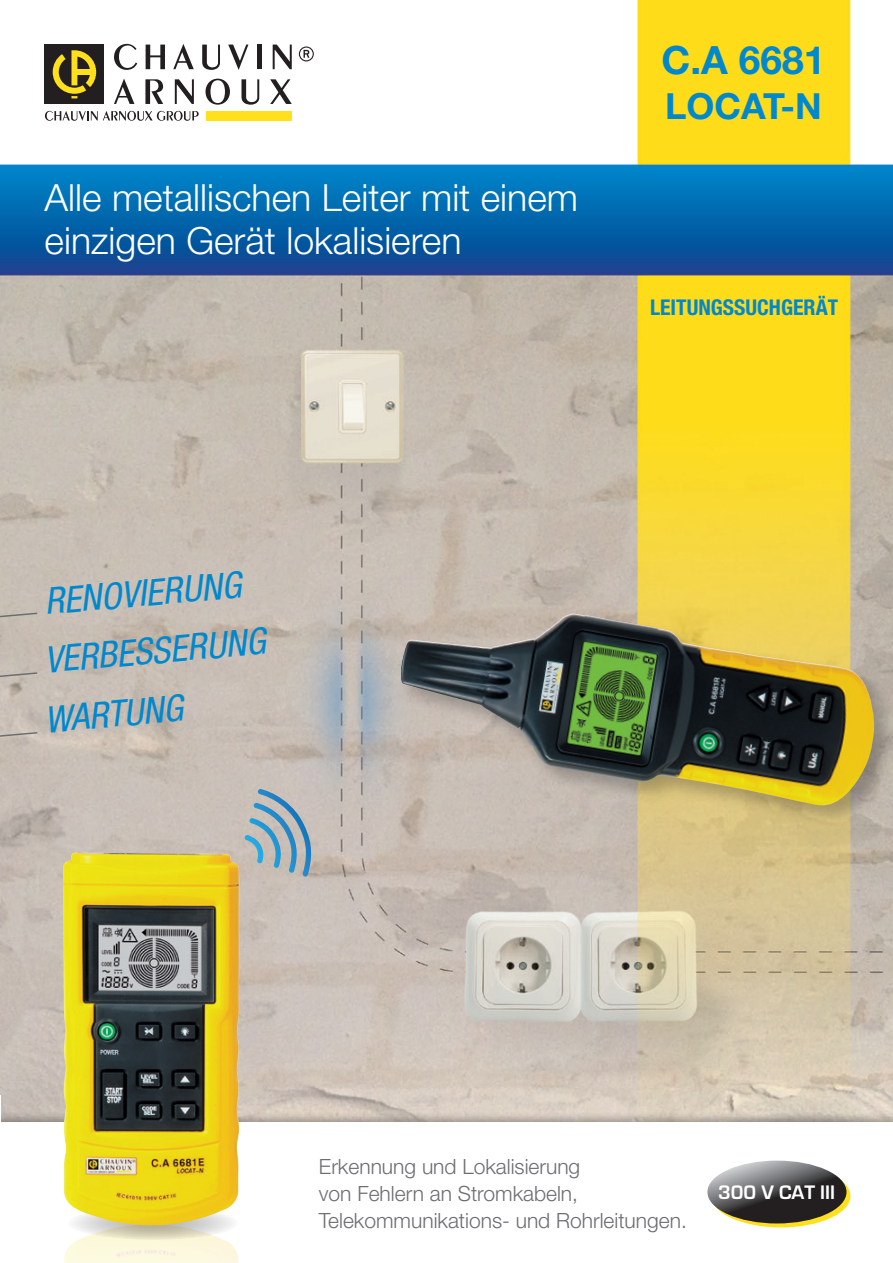
<style>
.page{position:relative;width:893px;height:1263px;background:#fff}
.page>*{position:absolute;margin:0;border:0;box-sizing:border-box;transform-origin:0 0}
.t1{font:700 39px "Helvetica Neue";color:#0088ce}
.t2{font:300 37.5px/43.5px "Helvetica Neue";color:#fff}
.t3{font:italic condensed 36.6px/58.8px "Helvetica Neue";color:#0088ce}
.t4{font:700 36px "Helvetica Neue";color:#0088ce}
.t5{font:700 condensed 21.75px "Helvetica Neue";color:#0088ce}
.t6{font:300 21px/27px "Helvetica Neue";color:#6c6d70}
.t7{font:700 20.25px "Eurostile";color:#fff}
</style>
<div class="page">
<img style="left:0;top:0;width:893px;height:1111px">
<svg style="left:0;top:612px;width:39px;height:29px"></svg>
<svg style="left:0;top:671px;width:39px;height:30px"></svg>
<svg style="left:0;top:731px;width:39px;height:29px"></svg>
<div style="left:35px;top:34px;width:285px;height:97px;background:#fff"></div>
<svg style="left:299px;top:46px;width:15px;height:15px"></svg>
<div style="left:206px;top:111px;width:86px;height:10px;background:#ffe01b"></div>
<div style="left:45px;top:45px;width:59px;height:59px;background:#231f20"></div>
<svg style="left:53px;top:50px;width:43px;height:48px"></svg>
<svg style="left:114px;top:44px;width:23px;height:26px"></svg>
<svg style="left:146px;top:45px;width:19px;height:24px"></svg>
<svg style="left:173px;top:44px;width:21px;height:25px"></svg>
<svg style="left:202px;top:45px;width:18px;height:25px"></svg>
<svg style="left:228px;top:45px;width:20px;height:25px"></svg>
<div style="left:257px;top:45px;width:5px;height:24px;background:#231f20"></div>
<svg style="left:273px;top:45px;width:19px;height:24px"></svg>
<svg style="left:114px;top:79px;width:20px;height:25px"></svg>
<svg style="left:145px;top:79px;width:18px;height:25px"></svg>
<svg style="left:175px;top:79px;width:19px;height:25px"></svg>
<svg style="left:205px;top:79px;width:25px;height:26px"></svg>
<svg style="left:241px;top:79px;width:18px;height:26px"></svg>
<svg style="left:270px;top:79px;width:22px;height:25px"></svg>
<svg style="left:45px;top:111px;width:154px;height:10px"></svg>
<div style="left:0;top:1111px;width:893px;height:152px;background:#231f20;opacity:.4"></div>
<div style="left:0;top:1123px;width:893px;height:140px;background:#fff"></div>
<div style="left:711px;top:1164px;width:139px;height:63px;background:#ffe01b;border-radius:50%"></div>
<svg style="left:707px;top:1160px;width:139px;height:63px"></svg>
<svg style="left:0;top:831px;width:1px;height:265px"></svg>
<hr style="left:0;top:1096px;width:1px;height:167px;background:#fff">
<img style="left:64px;top:1235px;width:174px;height:28px">
<svg style="left:67px;top:1206px;width:172px;height:34px;background:#dbd7c5"></svg>
<img style="left:62px;top:852px;width:177px;height:374px">
<div style="left:397px;top:611px;width:496px;height:219px;background:#231f20;opacity:.3"></div>
<img style="left:401px;top:614px;width:474px;height:193px">
<svg style="left:244px;top:789px;width:71px;height:87px;background:#9fb2bb"></svg>
<h2 class="t2" style="left:45px;top:175px;width:535px">Alle metallischen Leiter mit einem einzigen Gerät lokalisieren</h2>
<h1 class="t1" style="left:661px;top:36px;width:166px">C.A 6681</h1>
<h3 class="t4" style="left:665px;top:84px;width:158px">LOCAT-N</h3>
<p class="t5" style="left:650px;top:294px;width:190px">LEITUNGSSUCHGERÄT</p>
<h3 class="t3" style="left:32px;top:573px;width:228px;rotate:-5deg">Renovierung<br>Verbesserung<br>Wartung</h3>
<p class="t6" style="left:319px;top:1153px;width:369px">Erkennung und Lokalisierung<br>von Fehlern an Stromkabeln,<br>Telekommunikations- und Rohrleitungen.</p>
<p class="t7" style="left:718px;top:1181px;width:119px">300 V CAT III</p>
</div>
